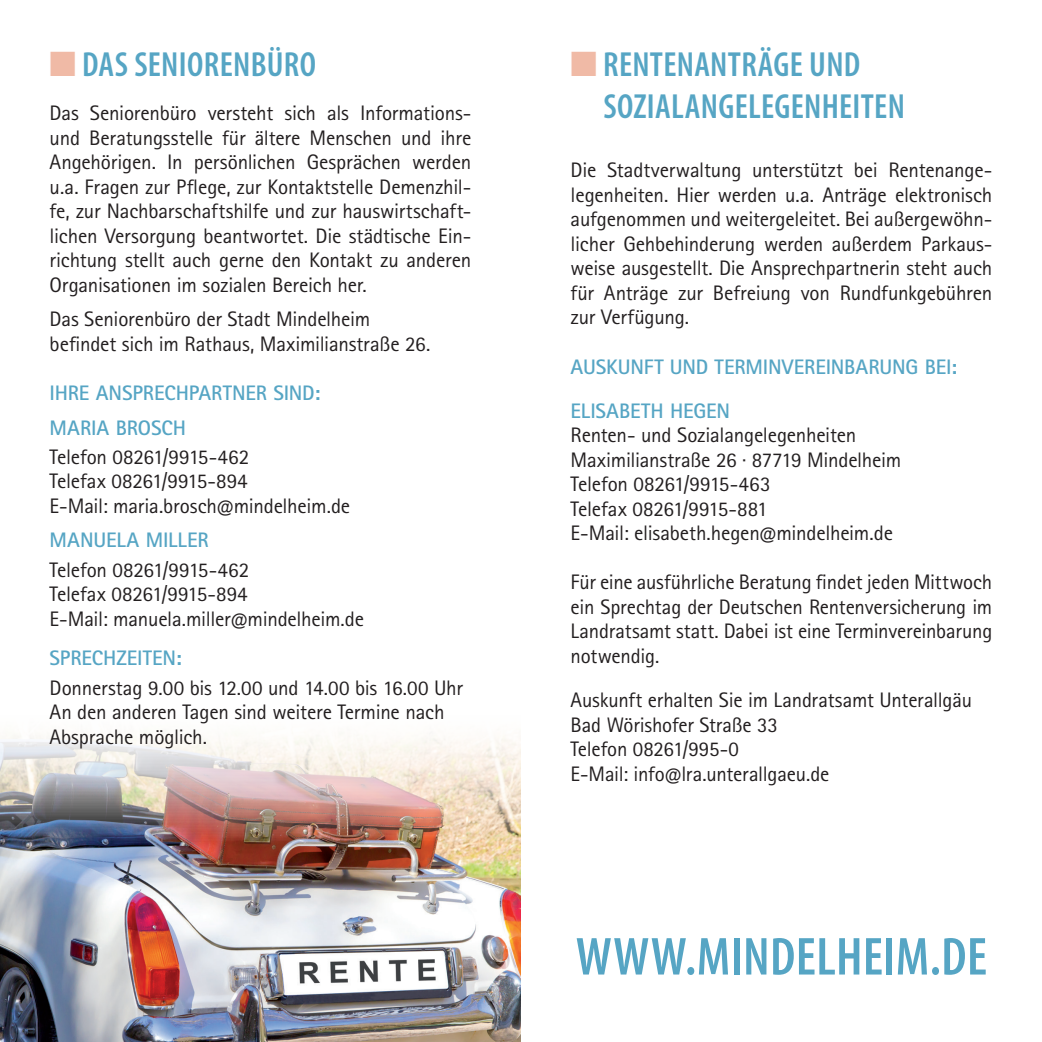
<style>
.page{position:relative;width:1042px;height:1042px;background:#fff}
.page>*{position:absolute;margin:0;border:0;box-sizing:border-box;transform-origin:0 0}
.t1{font:600 condensed 53.9px "Myriad Pro";letter-spacing:.005em;color:#56a5c4}
.t2{font:600 condensed 35px/42px "Myriad Pro";letter-spacing:.01em;color:#56a5c4}
.t3{font:21px/24.5px "Rotis Sans Serif Pro";letter-spacing:-.01em;color:#231f20}
.t4{font:700 21px/44.3px "Rotis Sans Serif Pro";letter-spacing:-.005em;color:#56a5c4}
.s1{color:#f0baa6}
</style>
<div class="page">
<img style="left:0;top:735px;width:521px;height:307px">
<h2 class="t2" style="left:50px;top:43px;width:268px"><span class="s1">■</span> DAS SENIORENBÜRO</h2>
<p class="t3" style="left:50px;top:101px;width:423px;text-align:justify">Das Seniorenbüro versteht sich als Informations&shy;und Beratungsstelle für ältere Menschen und ihre Angehörigen. In persönlichen Gesprächen werden u.a. Fragen zur Pflege, zur Kontaktstelle Demenzhil&shy;fe, zur Nachbarschaftshilfe und zur hauswirtschaft&shy;lichen Versorgung beantwortet. Die städtische Ein&shy;richtung stellt auch gerne den Kontakt zu anderen Organisationen im sozialen Bereich her.</p>
<p class="t3" style="left:50px;top:307px;width:382px">Das Seniorenbüro der Stadt Mindelheim befindet sich im Rathaus, Maximilianstraße 26.</p>
<p class="t4" style="left:50px;top:375px;width:272px;line-height:34.5px">IHRE ANSPRECHPARTNER SIND:<br>MARIA BROSCH</p>
<p class="t3" style="left:50px;top:445px;width:302px">Telefon 08261/9915-462<br>Telefax 08261/9915-894<br>E-Mail: maria.brosch@mindelheim.de</p>
<p class="t4" style="left:50px;top:518px;width:160px">MANUELA MILLER</p>
<p class="t3" style="left:50px;top:558px;width:316px">Telefon 08261/9915-462<br>Telefax 08261/9915-894<br>E-Mail: manuela.miller@mindelheim.de</p>
<p class="t4" style="left:50px;top:636px;width:133px">SPRECHZEITEN:</p>
<p class="t3" style="left:50px;top:675px;width:415px">Donnerstag 9.00 bis 12.00 und 14.00 bis 16.00 Uhr<br>An den anderen Tagen sind weitere Termine nach<br>Absprache möglich.</p>
<h2 class="t2" style="left:603px;top:43px;width:303px;text-indent:-33px"><span class="s1">■</span> RENTENANTRÄGE UND<br>SOZIALANGELEGENHEITEN</h2>
<p class="t3" style="left:570px;top:158px;width:423px;text-align:justify">Die Stadtverwaltung unterstützt bei Rentenange&shy;legenheiten. Hier werden u.a. Anträge elektronisch aufgenommen und weitergeleitet. Bei außergewöhn&shy;licher Gehbehinderung werden außerdem Parkaus&shy;weise ausgestellt. Die Ansprechpartnerin steht auch für Anträge zur Befreiung von Rundfunkgebühren zur Verfügung.</p>
<p class="t4" style="left:570px;top:344px;width:388px">AUSKUNFT UND TERMINVEREINBARUNG BEI:<br>ELISABETH HEGEN</p>
<p class="t3" style="left:570px;top:423px;width:332px">Renten- und Sozialangelegenheiten Maximilianstraße 26 · 87719 Mindelheim Telefon 08261/9915-463<br>Telefax 08261/9915-881<br>E-Mail: elisabeth.hegen@mindelheim.de</p>
<p class="t3" style="left:570px;top:570px;width:423px;text-align:justify">Für eine ausführliche Beratung findet jeden Mittwoch ein Sprechtag der Deutschen Rentenversicherung im Landratsamt statt. Dabei ist eine Terminvereinbarung notwendig.</p>
<p class="t3" style="left:570px;top:688px;width:403px">Auskunft erhalten Sie im Landratsamt Unterallgäu Bad Wörishofer Straße 33<br>Telefon 08261/995-0<br>E-Mail: info@lra.unterallgaeu.de</p>
<h1 class="t1" style="left:576px;top:923px;width:413px">WWW.MINDELHEIM.DE</h1>
</div>
